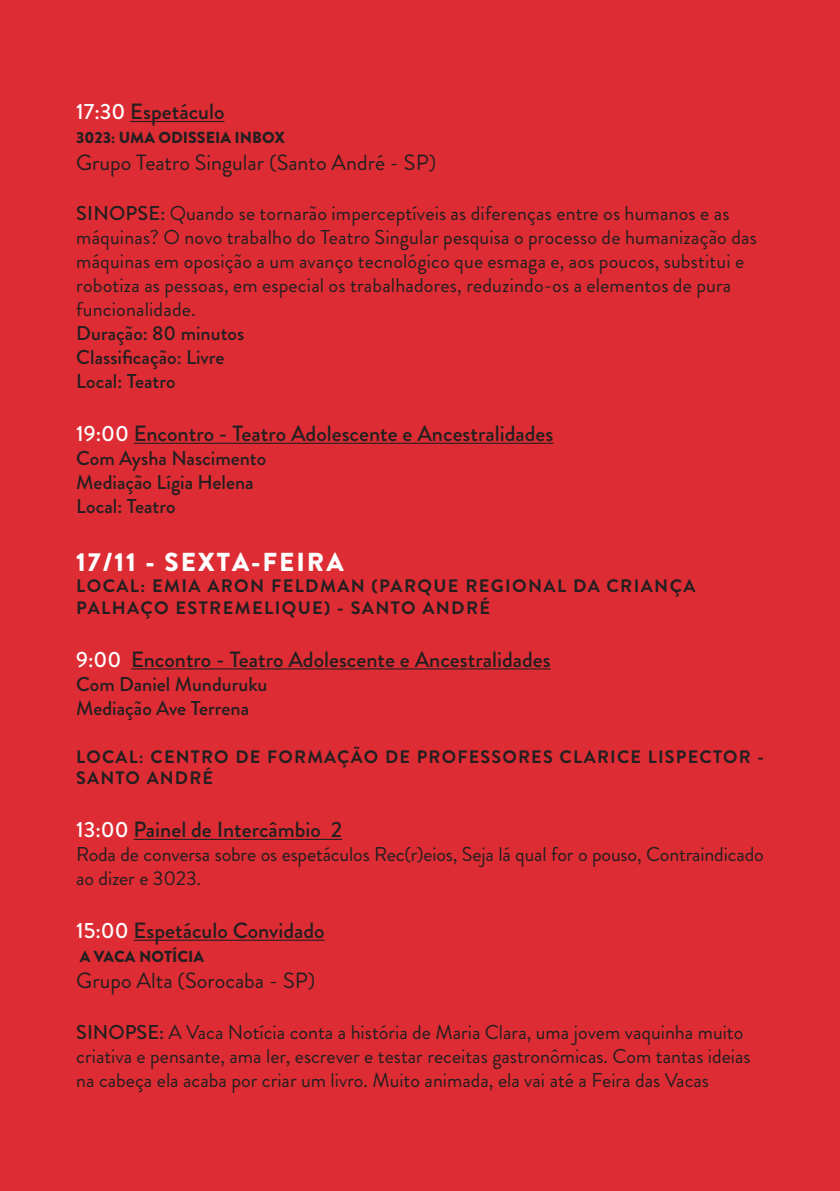
<style>
.page{position:relative;width:840px;height:1191px;background:#fff}
.page>*{position:absolute;margin:0;border:0;box-sizing:border-box;transform-origin:0 0}
.t1{font:900 26px "Brandon Grotesque";letter-spacing:.075em;color:#fff}
.t2{font:500 22px "Brandon Grotesque";color:#231f20}
.t3{font:22px "Brandon Grotesque";color:#231f20}
.t4{font:20px/24px "Brandon Grotesque";letter-spacing:.005em;color:#231f20}
.t5{font:500 20px/24px "Brandon Grotesque";color:#231f20}
.t6{font:700 18px/21.6px "Brandon Grotesque";letter-spacing:.07em;color:#231f20}
.t7{font:900 16px "Brandon Grotesque";color:#231f20}
.s1{color:#fff}
.s2{font-weight:500}
</style>
<div class="page">
<div style="left:0;top:0;width:839px;height:1191px;background:#dd2c34"></div>
<hr style="left:130px;top:121px;width:94px;height:1px;background:#231f20">
<hr style="left:134px;top:443px;width:419px;height:1px;background:#231f20">
<hr style="left:131px;top:668px;width:419px;height:1px;background:#231f20">
<hr style="left:133px;top:839px;width:209px;height:1px;background:#231f20">
<hr style="left:133px;top:939px;width:95px;height:1px;background:#231f20">
<hr style="left:228px;top:939px;width:96px;height:1px;background:#231f20">
<p class="t2" style="left:76px;top:97px;width:150px"><span class="s1">17:30</span> Espetáculo</p>
<p class="t7" style="left:76px;top:126px;width:210px">3023: UMA ODISSEIA INBOX</p>
<p class="t3" style="left:76px;top:147px;width:361px">Grupo Teatro Singular (Santo André - SP)</p>
<p class="t4" style="left:76px;top:202px;width:681px"><span class="s2">SINOPSE:</span> Quando se tornarão imperceptíveis as diferenças entre os humanos e as máquinas? O novo trabalho do Teatro Singular pesquisa o processo de humanização das máquinas em oposição a um avanço tecnológico que esmaga e, aos poucos, substitui e robotiza as pessoas, em especial os trabalhadores, reduzindo-os a elementos de pura funcionalidade.</p>
<p class="t5" style="left:76px;top:322px;width:169px">Duração: 80 minutos<br>Classificação: Livre<br>Local: Teatro</p>
<p class="t2" style="left:76px;top:418px;width:478px"><span class="s1">19:00</span> Encontro - Teatro Adolescente e Ancestralidades</p>
<p class="t5" style="left:76px;top:446px;width:191px">Com Aysha Nascimento<br>Mediação Lígia Helena<br>Local: Teatro</p>
<h1 class="t1" style="left:76px;top:543px;width:269px">17/11 - SEXTA-FEIRA</h1>
<p class="t6" style="left:76px;top:575px;width:620px">LOCAL: EMIA ARON FELDMAN (PARQUE REGIONAL DA CRIANÇA<br>PALHAÇO ESTREMELIQUE) - SANTO ANDRÉ</p>
<p class="t2" style="left:76px;top:644px;width:475px"><span class="s1">9:00</span> Encontro - Teatro Adolescente e Ancestralidades</p>
<p class="t5" style="left:76px;top:672px;width:192px">Com Daniel Munduruku<br>Mediação Ave Terrena</p>
<p class="t6" style="left:76px;top:746px;width:689px">LOCAL: CENTRO DE FORMAÇÃO DE PROFESSORES CLARICE LISPECTOR -<br>SANTO ANDRÉ</p>
<p class="t2" style="left:76px;top:814px;width:267px"><span class="s1">13:00</span> Painel de Intercâmbio 2</p>
<p class="t4" style="left:76px;top:842px;width:688px">Roda de conversa sobre os espetáculos Rec(r)eios, Seja lá qual for o pouso, Contraindicado ao dizer e 3023.</p>
<p class="t2" style="left:76px;top:915px;width:250px"><span class="s1">15:00</span> Espetáculo Convidado</p>
<p class="t7" style="left:80px;top:945px;width:126px">A VACA NOTÍCIA</p>
<p class="t3" style="left:76px;top:965px;width:240px">Grupo Alta (Sorocaba - SP)</p>
<p class="t4" style="left:76px;top:1020px;width:675px"><span class="s2">SINOPSE:</span> A Vaca Notícia conta a história de Maria Clara, uma jovem vaquinha muito criativa e pensante, ama ler, escrever e testar receitas gastronômicas. Com tantas ideias na cabeça ela acaba por criar um livro. Muito animada, ela vai até a Feira das Vacas</p>
</div>
